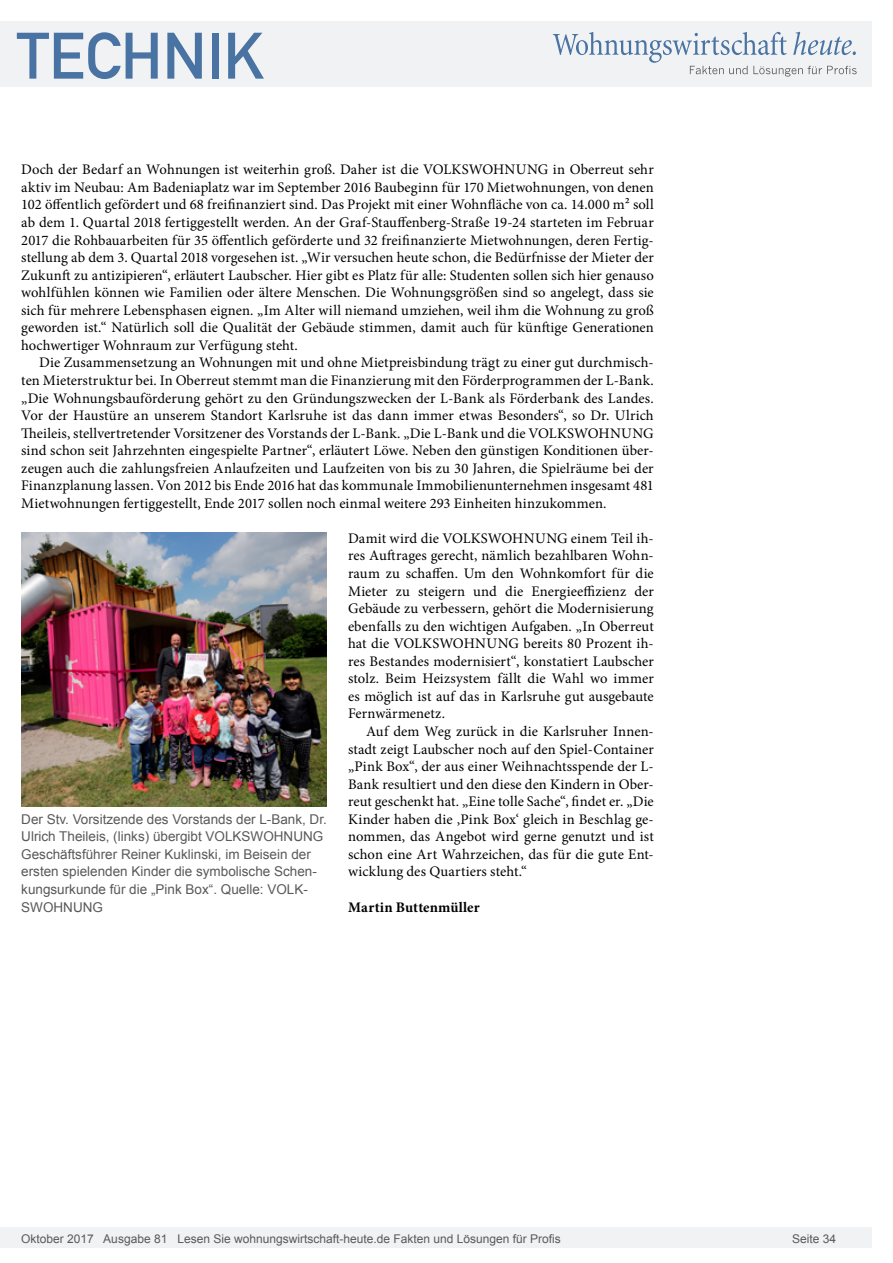
<style>
.page{position:relative;width:893px;height:1263px;background:#fff}
.page>*{position:absolute;margin:0;border:0;box-sizing:border-box;transform-origin:0 0}
.t1{font:64.5px "DIN Mittelschrift";color:#4973a3}
.Fließtext_erste_Zeil{font:14.7px/17.5px "Minion Pro";letter-spacing:.005em;color:#000;text-align:justify}
.Fliesstext{font:14.7px/17.5px "Minion Pro";letter-spacing:.005em;color:#000;text-align:justify}
.AUTOR{font:700 14.7px "Minion Pro";letter-spacing:.01em;color:#000}
.Bildunterschrift{font:13.5px/17.5px "Arial";color:#595959}
.t2{font:12px "Arial";color:#595959}
</style>
<div class="page">
<div style="left:0;top:1227px;width:872px;height:20px;background:#f1f2f3"></div>
<div style="left:0;top:21px;width:872px;height:66px;background:#f1f2f3"></div>
<svg style="left:553px;top:32px;width:304px;height:45px"></svg>
<img style="left:21px;top:532px;width:306px;height:274px">
<h1 class="t1" style="left:17px;top:18px;width:249px">TECHNIK</h1>
<p class="Fließtext_erste_Zeil" style="left:21px;top:161px;width:634px">Doch der Bedarf an Wohnungen ist weiterhin groß. Daher ist die VOLKSWOHNUNG in Oberreut sehr aktiv im Neubau: Am Badeniaplatz war im September 2016 Baubeginn für 170 Mietwohnungen, von denen 102 öffentlich gefördert und 68 freifinanziert sind. Das Projekt mit einer Wohnfläche von ca. 14.000 m² soll ab dem 1. Quartal 2018 fertiggestellt werden. An der Graf-Stauffenberg-Straße 19-24 starteten im Februar 2017 die Rohbauarbeiten für 35 öffentlich geförderte und 32 freifinanzierte Mietwohnungen, deren Fertig&shy;stellung ab dem 3. Quartal 2018 vorgesehen ist. „Wir versuchen heute schon, die Bedürfnisse der Mieter der Zukunft zu antizipieren“, erläutert Laubscher. Hier gibt es Platz für alle: Studenten sollen sich hier genauso wohlfühlen können wie Familien oder ältere Menschen. Die Wohnungsgrößen sind so angelegt, dass sie sich für mehrere Lebensphasen eignen. „Im Alter will niemand umziehen, weil ihm die Wohnung zu groß geworden ist.“ Natürlich soll die Qualität der Gebäude stimmen, damit auch für künftige Generationen hochwertiger Wohnraum zur Verfügung steht.</p>
<p class="Fliesstext" style="left:21px;top:354px;width:634px;text-indent:18px">Die Zusammensetzung an Wohnungen mit und ohne Mietpreisbindung trägt zu einer gut durchmisch&shy;ten Mieterstruktur bei. In Oberreut stemmt man die Finanzierung mit den Förderprogrammen der L-Bank. „Die Wohnungsbauförderung gehört zu den Gründungszwecken der L-Bank als Förderbank des Landes.<br>Vor der Haustüre an unserem Standort Karlsruhe ist das dann immer etwas Besonders“, so Dr. Ulrich Theileis, stellvertretender Vorsitzener des Vorstands der L-Bank. „Die L-Bank und die VOLKSWOHNUNG sind schon seit Jahrzehnten eingespielte Partner“, erläutert Löwe. Neben den günstigen Konditionen über&shy;zeugen auch die zahlungsfreien Anlaufzeiten und Laufzeiten von bis zu 30 Jahren, die Spielräume bei der Finanzplanung lassen. Von 2012 bis Ende 2016 hat das kommunale Immobilienunternehmen insgesamt 481<br>Mietwohnungen fertiggestellt, Ende 2017 sollen noch einmal weitere 293 Einheiten hinzukommen.</p>
<p class="Fließtext_erste_Zeil" style="left:348px;top:529px;width:307px">Damit wird die VOLKSWOHNUNG einem Teil ih&shy;res Auftrages gerecht, nämlich bezahlbaren Wohn&shy;raum zu schaffen. Um den Wohnkomfort für die Mieter zu steigern und die Energieeffizienz der Gebäude zu verbessern, gehört die Modernisierung ebenfalls zu den wichtigen Aufgaben. „In Oberreut hat die VOLKSWOHNUNG bereits 80 Prozent ih&shy;res Bestandes modernisiert“, konstatiert Laubscher stolz. Beim Heizsystem fällt die Wahl wo immer es möglich ist auf das in Karlsruhe gut ausgebaute Fernwärmenetz.</p>
<p class="Fliesstext" style="left:348px;top:723px;width:307px;text-indent:18px">Auf dem Weg zurück in die Karlsruher Innen&shy;stadt zeigt Laubscher noch auf den Spiel-Container „Pink Box“, der aus einer Weihnachtsspende der L-Bank resultiert und den diese den Kindern in Ober&shy;reut geschenkt hat. „Eine tolle Sache“, findet er. „Die Kinder haben die ‚Pink Box‘ gleich in Beschlag ge&shy;nommen, das Angebot wird gerne genutzt und ist schon eine Art Wahrzeichen, das für die gute Ent&shy;wicklung des Quartiers steht.“</p>
<p class="AUTOR" style="left:348px;top:896px;width:133px">Martin Buttenmüller</p>
<p class="Bildunterschrift" style="left:21px;top:810px;width:307px">Der Stv. Vorsitzende des Vorstands der L-Bank, Dr.<br>Ulrich Theileis, (links) übergibt VOLKSWOHNUNG Geschäftsführer Reiner Kuklinski, im Beisein der ersten spielenden Kinder die symbolische Schen&shy;kungsurkunde für die „Pink Box“. Quelle: VOLK-SWOHNUNG</p>
<p class="t2" style="left:21px;top:1230px;width:541px">Oktober 2017 Ausgabe 81 Lesen Sie wohnungswirtschaft-heute.de Fakten und Lösungen für Profis</p>
<p class="t2" style="left:792px;top:1231px;width:46px">Seite 34</p>
</div>
